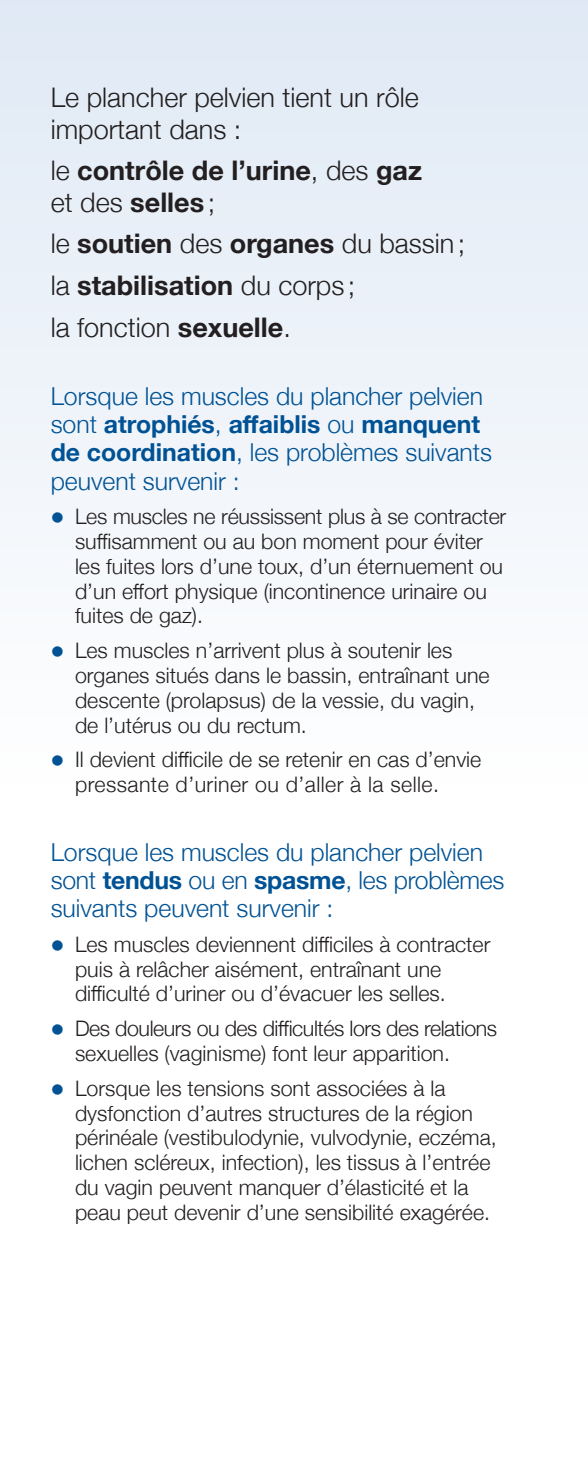
<style>
.page{position:relative;width:588px;height:1458px;background:#fff}
.page>*{position:absolute;margin:0;border:0;box-sizing:border-box;transform-origin:0 0}
.t1{font:300 27px/31.5px "Helvetica Neue";color:#231f20}
.t2{font:700 27px/31.5px "Helvetica Neue";color:#231f20}
.t3{font:300 24.75px/28.1px "Helvetica Neue";color:#005294}
.t4{font:300 21.38px/24.8px "Helvetica Neue";color:#231f20}
.t5{font:300 21.38px/24.8px "Helvetica Neue";letter-spacing:-.02em;color:#231f20}
.s1{font-weight:300}
.s2{font-weight:700}
.s3{color:#005294}
</style>
<div class="page">
<div style="left:0;top:0;width:587px;height:784px;background:linear-gradient(to bottom,#dfe9f5,#fefefe)"></div>
<p class="t1" style="left:51px;top:80px;width:369px">Le plancher pelvien tient un rôle important dans :</p>
<p class="t2" style="left:51px;top:156px;width:372px"><span class="s1">le</span> contrôle de l’urine<span class="s1">, des</span> gaz <span class="s1">et des</span> selles<span class="s1">;</span></p>
<p class="t1" style="left:51px;top:226px;width:416px">le <span class="s2">soutien</span> des <span class="s2">organes</span> du bassin;</p>
<p class="t2" style="left:51px;top:270px;width:306px"><span class="s1">la</span> stabilisation <span class="s1">du corps ;</span></p>
<p class="t1" style="left:51px;top:310px;width:241px">la fonction <span class="s2">sexuelle</span>.</p>
<p class="t3" style="left:51px;top:381px;width:442px">Lorsque les muscles du plancher pelvien sont <span class="s2">atrophiés</span>, <span class="s2">affaiblis</span> ou <span class="s2">manquent de coordination</span>, les problèmes suivants peuvent survenir :</p>
<p class="t4" style="left:75px;top:503px;width:432px;text-indent:-24px"><span class="s3">●</span> Les muscles ne réussissent plus à se contracter suffisamment ou au bon moment pour éviter les fuites lors d’une toux, d’un éternuement ou d’un effort physique (incontinence urinaire ou fuites de gaz).</p>
<p class="t4" style="left:75px;top:637px;width:416px;text-indent:-24px"><span class="s3">●</span> Les muscles n’arrivent plus à soutenir les organes situés dans le bassin, entraînant une descente (prolapsus) de la vessie, du vagin, de l’utérus ou du rectum.</p>
<p class="t4" style="left:75px;top:746px;width:407px;text-indent:-24px"><span class="s3">●</span> Il devient difficile de se retenir en cas d’envie pressante d’uriner ou d’aller à la selle.</p>
<p class="t3" style="left:51px;top:837px;width:455px">Lorsque les muscles du plancher pelvien sont <span class="s2">tendus</span> ou en <span class="s2">spasme</span>, les problèmes suivants peuvent survenir :</p>
<p class="t4" style="left:75px;top:931px;width:416px;text-indent:-24px"><span class="s3">●</span> Les muscles deviennent difficiles à contracter puis à relâcher aisément, entraînant une difficulté d’uriner ou d’évacuer les selles.</p>
<p class="t5" style="left:75px;top:1015px;width:423px;text-indent:-24px"><span class="s3">●</span> Des douleurs ou des difficultés lors des relations sexuelles (vaginisme) font leur apparition.</p>
<p class="t4" style="left:75px;top:1075px;width:423px;text-indent:-24px"><span class="s3">●</span> Lorsque les tensions sont associées à la dysfonction d’autres structures de la région périnéale (vestibulodynie, vulvodynie, eczéma, lichen scléreux, infection), les tissus à l’entrée du vagin peuvent manquer d’élasticité et la peau peut devenir d’une sensibilité exagérée.</p>
</div>
